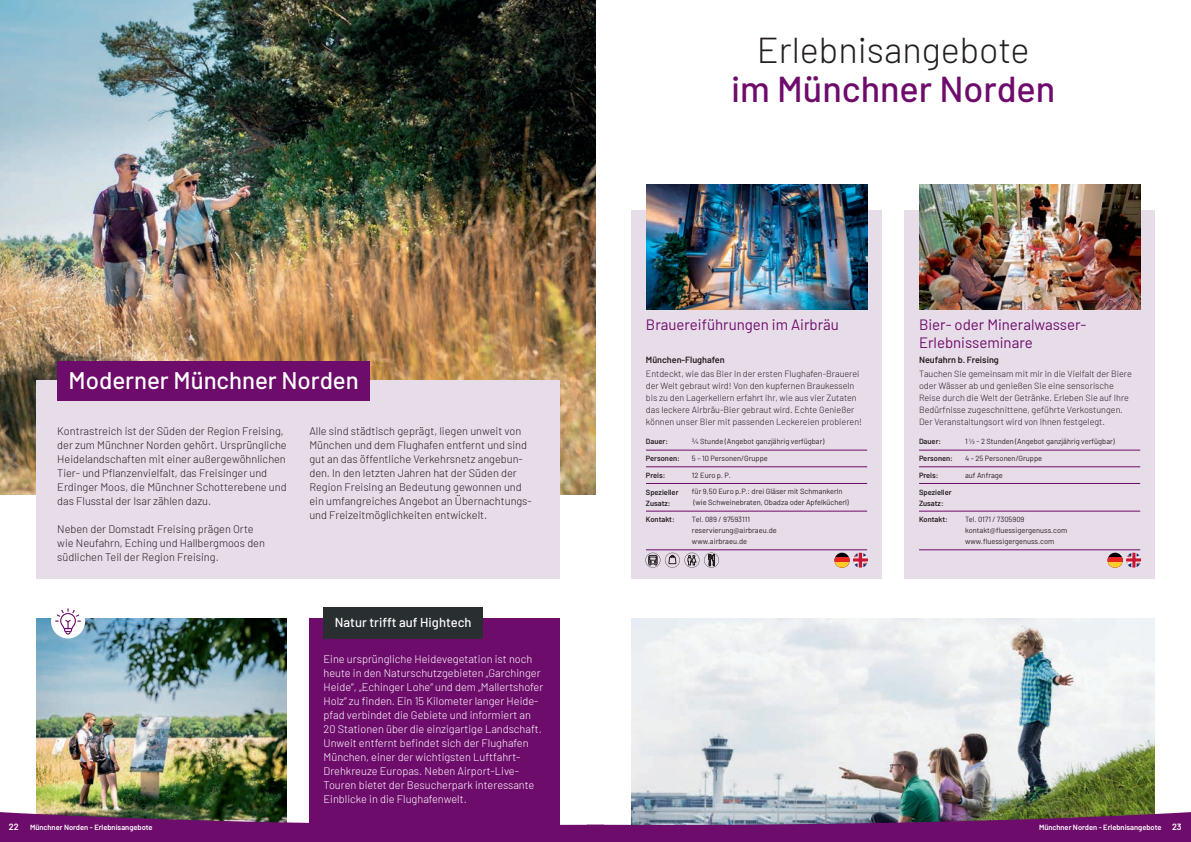
<style>
.page{position:relative;width:1191px;height:842px;background:#fff}
.page>*{position:absolute;margin:0;border:0;box-sizing:border-box;transform-origin:0 0}
.t1{font:300 36px "Barlow";color:#231f20}
.t2{font:500 36px "Barlow";color:#6e0c6b}
.t3{font:500 24px "Barlow";color:#fff}
.t4{font:15px/18px "Barlow";color:#6e0c6b}
.t5{font:500 13px "Barlow";color:#fff}
.t6{font:300 11px/14px "Barlow";color:#231f20}
.t7{font:300 11px/14px "Barlow";color:#fff}
.t8{font:300 9px/12px "Barlow";color:#231f20}
.t9{font:600 9px "Barlow";color:#231f20}
.t10{font:7.5px/11px "Barlow";color:#231f20}
.t11{font:600 7.5px/11px "Barlow";color:#231f20}
.t12{font:600 7.5px "Barlow";color:#fff}
.s1{font-size:9px}
</style>
<div class="page">
<img style="left:36px;top:619px;width:250px;height:193px">
<img style="left:0;top:0;width:595px;height:495px">
<div style="left:309px;top:619px;width:250px;height:223px;background:#6e0c6b"></div>
<div style="left:36px;top:381px;width:523px;height:198px;background:#e7dde9"></div>
<div style="left:57px;top:361px;width:313px;height:39px;background:#6e0c6b"></div>
<div style="left:323px;top:607px;width:160px;height:31px;background:#292e31"></div>
<div style="left:51px;top:604px;width:34px;height:34px;background:#fff;border-radius:50%"></div>
<svg style="left:55px;top:608px;width:26px;height:27px"></svg>
<img style="left:631px;top:619px;width:524px;height:193px">
<div style="left:631px;top:210px;width:251px;height:368px;background:#e7dde9"></div>
<img style="left:853px;top:553px;width:15px;height:15px;border-radius:8px">
<svg style="left:834px;top:553px;width:15px;height:15px"></svg>
<svg style="left:834px;top:558px;width:15px;height:5px"></svg>
<svg style="left:835px;top:563px;width:14px;height:5px"></svg>
<hr style="left:646px;top:450px;width:221px;height:1px;background:#6e0c6b">
<hr style="left:646px;top:466px;width:221px;height:1px;background:#6e0c6b">
<hr style="left:646px;top:483px;width:221px;height:1px;background:#6e0c6b">
<hr style="left:646px;top:511px;width:221px;height:1px;background:#6e0c6b">
<hr style="left:646px;top:549px;width:221px;height:1px;background:#6e0c6b">
<img style="left:646px;top:184px;width:221px;height:125px">
<div style="left:904px;top:210px;width:251px;height:368px;background:#e7dde9"></div>
<img style="left:1126px;top:553px;width:15px;height:15px;border-radius:8px">
<svg style="left:1107px;top:553px;width:15px;height:15px"></svg>
<svg style="left:1107px;top:558px;width:15px;height:5px"></svg>
<svg style="left:1108px;top:563px;width:14px;height:5px"></svg>
<hr style="left:919px;top:450px;width:221px;height:1px;background:#6e0c6b">
<hr style="left:919px;top:466px;width:221px;height:1px;background:#6e0c6b">
<hr style="left:919px;top:483px;width:221px;height:1px;background:#6e0c6b">
<hr style="left:919px;top:511px;width:221px;height:1px;background:#6e0c6b">
<hr style="left:919px;top:549px;width:221px;height:1px;background:#6e0c6b">
<img style="left:919px;top:184px;width:221px;height:125px">
<svg style="left:645px;top:552px;width:74px;height:16px"></svg>
<img style="left:0;top:812px;width:1191px;height:30px">
<h2 class="t3" style="left:69px;top:363px;width:292px">Moderner Münchner Norden</h2>
<p class="t6" style="left:57px;top:423px;width:231px">Kontrastreich ist der Süden der Region Freising, der zum Münchner Norden gehört. Ursprüngliche Heidelandschaften mit einer außergewöhnlichen Tier- und Pflanzenvielfalt, das Freisinger und Erdinger Moos, die Münchner Schotterebene und das Flusstal der Isar zählen dazu.</p>
<p class="t6" style="left:57px;top:521px;width:209px">Neben der Domstadt Freising prägen Orte wie Neufahrn, Eching und Hallbergmoos den südlichen Teil der Region Freising.</p>
<p class="t6" style="left:309px;top:423px;width:224px">Alle sind städtisch geprägt, liegen unweit von München und dem Flughafen entfernt und sind gut an das öffentliche Verkehrsnetz angebun&shy;den. In den letzten Jahren hat der Süden der Region Freising an Bedeutung gewonnen und ein umfangreiches Angebot an Übernachtungs&shy;und Freizeitmöglichkeiten entwickelt.</p>
<p class="t5" style="left:335px;top:613px;width:138px">Natur trifft auf Hightech</p>
<p class="t7" style="left:323px;top:651px;width:221px">Eine ursprüngliche Heidevegetation ist noch heute in den Naturschutzgebieten „Garchinger Heide“, „Echinger Lohe“ und dem „Mallertshofer Holz“ zu finden. Ein 15 Kilometer langer Heide&shy;pfad verbindet die Gebiete und informiert an 20 Stationen über die einzigartige Landschaft.<br>Unweit entfernt befindet sich der Flughafen München, einer der wichtigsten Luftfahrt-Drehkreuze Europas. Neben Airport-Live-Touren bietet der Besucherpark interessante Einblicke in die Flughafenwelt.</p>
<h1 class="t1" style="left:756px;top:25px;width:274px">Erlebnisangebote</h1>
<h1 class="t2" style="left:731px;top:63px;width:326px">im Münchner Norden</h1>
<h3 class="t4" style="left:646px;top:314px;width:194px">Brauereiführungen im Airbräu</h3>
<p class="t9" style="left:646px;top:353px;width:80px">München-Flughafen</p>
<p class="t8" style="left:646px;top:367px;width:217px">Entdeckt, wie das Bier in der ersten Flughafen-Brauerei der Welt gebraut wird! Von den kupfernen Braukesseln bis zu den Lagerkellern erfahrt ihr, wie aus vier Zutaten das leckere Airbräu-Bier gebraut wird. Echte Genießer können unser Bier mit passenden Leckereien probieren!</p>
<p class="t11" style="left:646px;top:435px;width:24px">Dauer:</p>
<p class="t10" style="left:692px;top:435px;width:134px">3/4 Stunde (Angebot ganzjährig verfügbar)</p>
<p class="t11" style="left:646px;top:452px;width:35px">Personen:</p>
<p class="t10" style="left:692px;top:452px;width:77px">5 – 10 Personen/Gruppe</p>
<p class="t11" style="left:646px;top:469px;width:21px">Preis:</p>
<p class="t10" style="left:692px;top:469px;width:40px">12 Euro p. P.</p>
<p class="t11" style="left:646px;top:486px;width:34px">Spezieller<br>Zusatz:</p>
<p class="t10" style="left:692px;top:485px;width:158px">für 9,50 Euro p.P.: drei Gläser mit Schmankerln (wie Schweinebraten, Obadza oder Apfelkücherl)</p>
<p class="t11" style="left:646px;top:513px;width:30px">Kontakt:</p>
<p class="t10" style="left:692px;top:513px;width:86px">Tel. 089 / 97593111 reservierung@airbraeu.de www.airbraeu.de</p>
<h3 class="t4" style="left:919px;top:314px;width:168px">Bier- oder Mineralwasser-<br>Erlebnisseminare</h3>
<p class="t9" style="left:919px;top:353px;width:81px">Neufahrn b. Freising</p>
<p class="t8" style="left:919px;top:367px;width:214px">Tauchen Sie gemeinsam mit mir in die Vielfalt der Biere oder Wässer ab und genießen Sie eine sensorische Reise durch die Welt der Getränke. Erleben Sie auf Ihre Bedürfnisse zugeschnittene, geführte Verkostungen.<br>Der Veranstaltungsort wird von Ihnen festgelegt.</p>
<p class="t11" style="left:919px;top:435px;width:24px">Dauer:</p>
<p class="t10" style="left:965px;top:435px;width:151px">1 1/2 - 2 Stunden (Angebot ganzjährig verfügbar)</p>
<p class="t11" style="left:919px;top:452px;width:35px">Personen:</p>
<p class="t10" style="left:965px;top:452px;width:79px">4 – 25 Personen/Gruppe</p>
<p class="t11" style="left:919px;top:469px;width:21px">Preis:</p>
<p class="t10" style="left:965px;top:469px;width:39px">auf Anfrage</p>
<p class="t11" style="left:919px;top:486px;width:34px">Spezieller<br>Zusatz:</p>
<p class="t11" style="left:919px;top:513px;width:30px">Kontakt:</p>
<p class="t10" style="left:965px;top:513px;width:104px">Tel. 0171 / 7305909 kontakt@fluessigergenuss.com www.fluessigergenuss.com</p>
<p class="t12" style="left:9px;top:822px;width:145px"><span class="s1">22</span> Münchner Norden - Erlebnisangebote</p>
<p class="t12" style="left:1039px;top:822px;width:144px">Münchner Norden - Erlebnisangebote <span class="s1">23</span></p>
</div>
